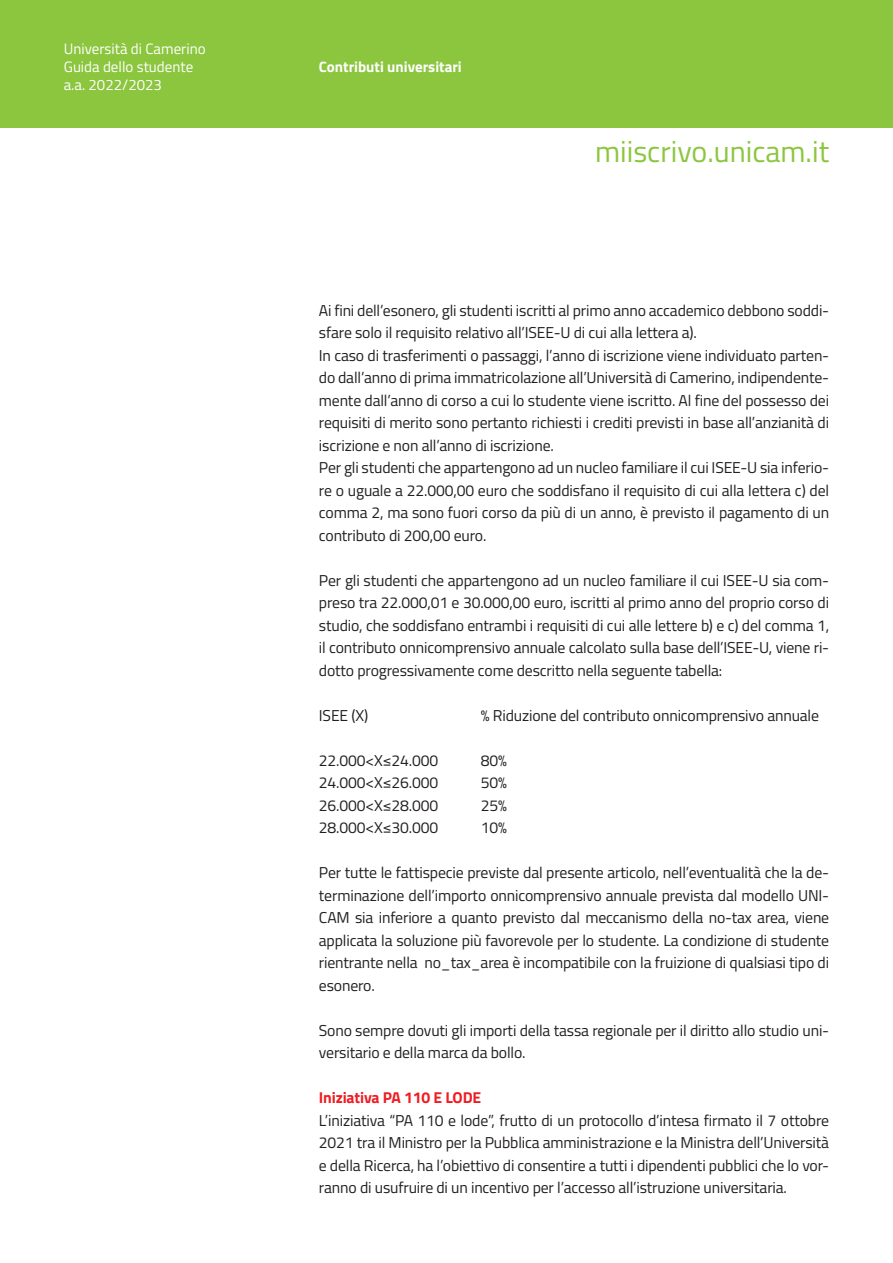
<style>
.page{position:relative;width:893px;height:1263px;background:#fff}
.page>*{position:absolute;margin:0;border:0;box-sizing:border-box;transform-origin:0 0}
.t1{font:30px "Titillium Web";color:#8bc63e}
.t2{font:15.75px/22.5px "Titillium Web";letter-spacing:-.01em;color:#231f20;text-align:justify}
.t3{font:700 15.75px "Titillium Web";letter-spacing:-.01em;color:#ee1d23}
.t4{font:15px "Titillium Web";color:#fff}
.t5{font:700 15px "Titillium Web";color:#fff}
</style>
<div class="page">
<div style="left:0;top:0;width:893px;height:128px;background:#8bc63e"></div>
<p class="t4" style="left:64px;top:38px;width:143px">Università di Camerino</p>
<p class="t4" style="left:64px;top:56px;width:131px">Guida dello studente</p>
<p class="t4" style="left:64px;top:74px;width:100px">a.a. 2022/2023</p>
<p class="t5" style="left:319px;top:56px;width:144px">Contributi universitari</p>
<p class="t1" style="left:595px;top:129px;width:236px">miiscrivo.unicam.it</p>
<p class="t2" style="left:319px;top:298px;width:512px">Ai fini dell’esonero, gli studenti iscritti al primo anno accademico debbono soddi&shy;sfare solo il requisito relativo all’ISEE-U di cui alla lettera a).</p>
<p class="t2" style="left:319px;top:343px;width:512px">In caso di trasferimenti o passaggi, l’anno di iscrizione viene individuato parten&shy;do dall’anno di prima immatricolazione all’Università di Camerino, indipendente&shy;mente dall’anno di corso a cui lo studente viene iscritto. Al fine del possesso dei requisiti di merito sono pertanto richiesti i crediti previsti in base all’anzianità di iscrizione e non all’anno di iscrizione.</p>
<p class="t2" style="left:319px;top:455px;width:512px">Per gli studenti che appartengono ad un nucleo familiare il cui ISEE-U sia inferio&shy;re o uguale a 22.000,00 euro che soddisfano il requisito di cui alla lettera c) del comma 2, ma sono fuori corso da più di un anno, è previsto il pagamento di un contributo di 200,00 euro.</p>
<p class="t2" style="left:319px;top:568px;width:512px">Per gli studenti che appartengono ad un nucleo familiare il cui ISEE-U sia com&shy;preso tra 22.000,01 e 30.000,00 euro, iscritti al primo anno del proprio corso di studio, che soddisfano entrambi i requisiti di cui alle lettere b) e c) del comma 1, il contributo onnicomprensivo annuale calcolato sulla base dell’ISEE-U, viene ri&shy;dotto progressivamente come descritto nella seguente tabella:</p>
<p class="t2" style="left:319px;top:703px;width:51px">ISEE (X)</p>
<p class="t2" style="left:481px;top:703px;width:340px">% Riduzione del contributo onnicomprensivo annuale</p>
<p class="t2" style="left:319px;top:748px;width:121px">22.000&lt;X≤24.000</p>
<p class="t2" style="left:481px;top:748px;width:28px">80%</p>
<p class="t2" style="left:319px;top:770px;width:121px">24.000&lt;X≤26.000</p>
<p class="t2" style="left:481px;top:770px;width:28px">50%</p>
<p class="t2" style="left:319px;top:793px;width:121px">26.000&lt;X≤28.000</p>
<p class="t2" style="left:481px;top:793px;width:28px">25%</p>
<p class="t2" style="left:319px;top:815px;width:121px">28.000&lt;X≤30.000</p>
<p class="t2" style="left:481px;top:815px;width:28px">10%</p>
<p class="t2" style="left:319px;top:860px;width:512px">Per tutte le fattispecie previste dal presente articolo, nell’eventualità che la de&shy;terminazione dell’importo onnicomprensivo annuale prevista dal modello UNI-CAM sia inferiore a quanto previsto dal meccanismo della no-tax area, viene applicata la soluzione più favorevole per lo studente. La condizione di studente rientrante nella no_tax_area è incompatibile con la fruizione di qualsiasi tipo di esonero.</p>
<p class="t2" style="left:319px;top:1018px;width:512px">Sono sempre dovuti gli importi della tassa regionale per il diritto allo studio uni&shy;versitario e della marca da bollo.</p>
<p class="t3" style="left:319px;top:1085px;width:164px">Iniziativa PA 110 E LODE</p>
<p class="t2" style="left:319px;top:1108px;width:512px">L’iniziativa “PA 110 e lode”, frutto di un protocollo d’intesa firmato il 7 ottobre 2021 tra il Ministro per la Pubblica amministrazione e la Ministra dell’Università e della Ricerca, ha l’obiettivo di consentire a tutti i dipendenti pubblici che lo vor&shy;ranno di usufruire di un incentivo per l’accesso all’istruzione universitaria.</p>
</div>
